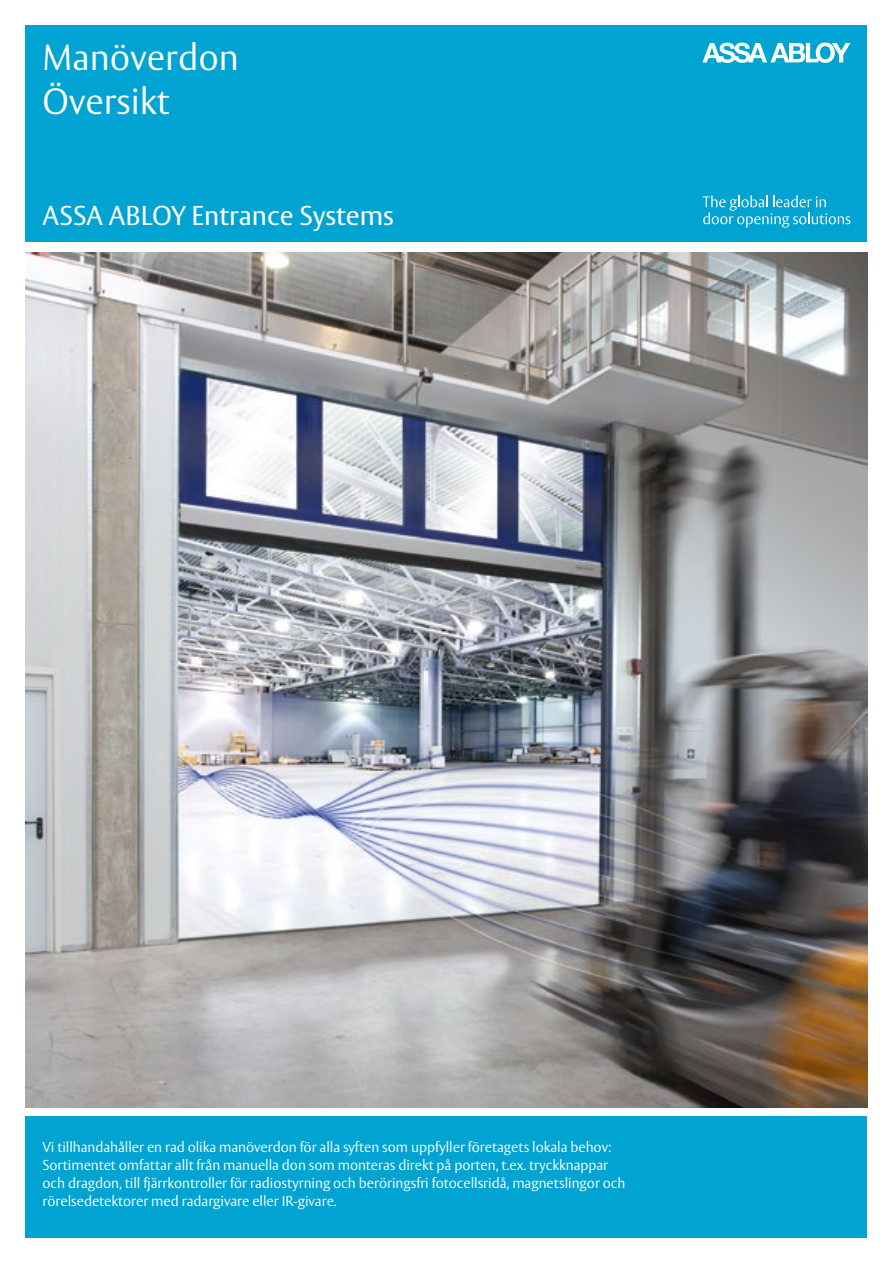
<style>
.page{position:relative;width:893px;height:1263px;background:#fff}
.page>*{position:absolute;margin:0;border:0;box-sizing:border-box;transform-origin:0 0}
.t1{font:300 36px/43.2px "ASSA Vesta";color:#fff}
.t2{font:27px "ASSA Vesta";color:#fff}
.t3{font:300 14.25px/18px "ASSA Vesta";letter-spacing:-.005em;color:#fff}
</style>
<div class="page">
<img style="left:26px;top:252px;width:841px;height:856px">
<div style="left:26px;top:1116px;width:841px;height:121px;background:#00a3d2"></div>
<div style="left:26px;top:26px;width:841px;height:216px;background:#00a3d2"></div>
<svg style="left:702px;top:195px;width:148px;height:33px"></svg>
<svg style="left:702px;top:43px;width:148px;height:20px"></svg>
<h1 class="t1" style="left:43px;top:38px;width:198px">Manöverdon<br>Översikt</h1>
<h2 class="t2" style="left:43px;top:199px;width:353px">ASSA ABLOY Entrance Systems</h2>
<p class="t3" style="left:43px;top:1139px;width:585px">Vi tillhandahåller en rad olika manöverdon för alla syften som uppfyller företagets lokala behov:<br>Sortimentet omfattar allt från manuella don som monteras direkt på porten, t.ex. tryckknappar och dragdon, till fjärrkontroller för radiostyrning och beröringsfri fotocellsridå, magnetslingor och rörelsedetektorer med radargivare eller IR-givare.</p>
</div>
